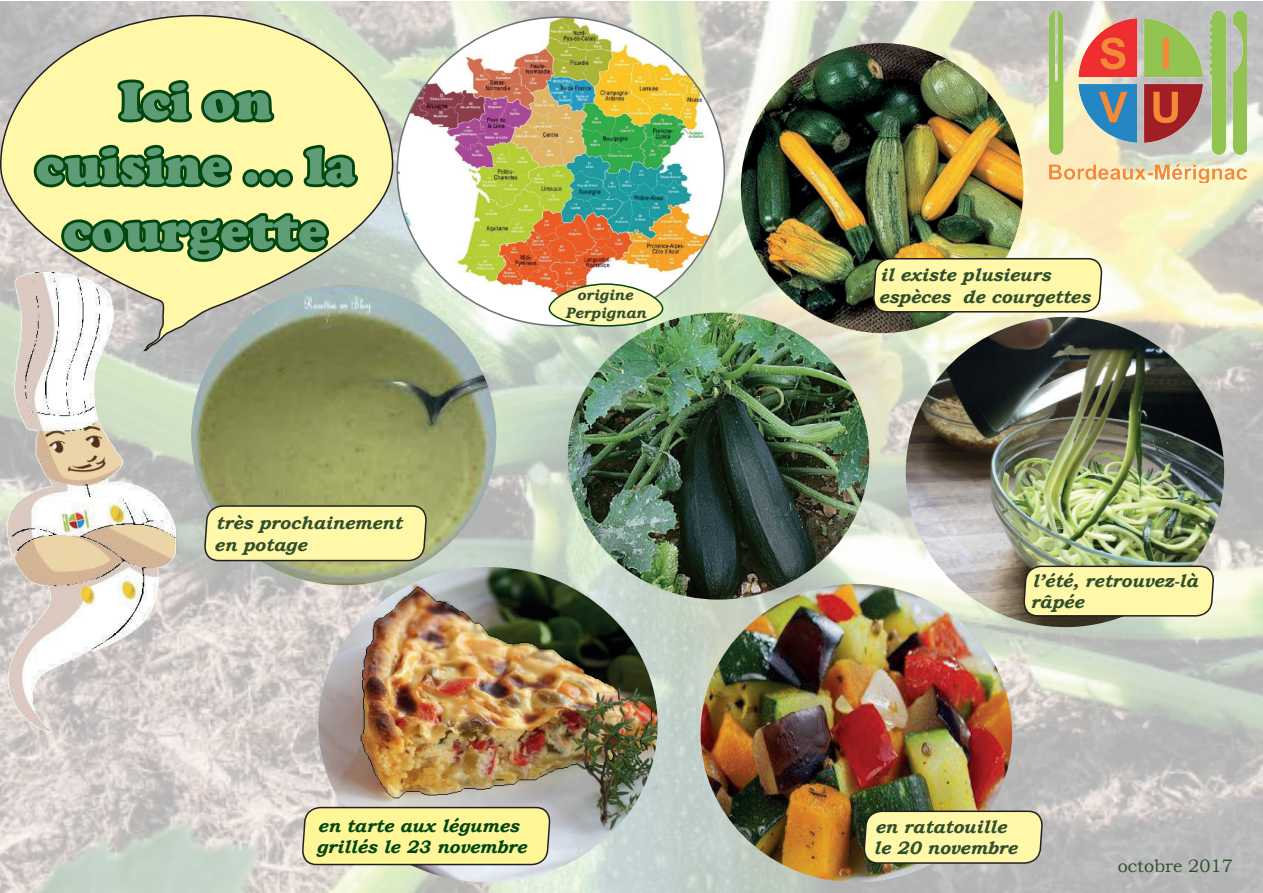
<style>
.page{position:relative;width:1263px;height:893px;background:#fff}
.page>*{position:absolute;margin:0;border:0;box-sizing:border-box;transform-origin:0 0}
.t1{font:900 54px/64.8px "Cooper";color:#5e9c76;text-align:center}
.t2{font:italic 700 18px/21.6px "Bookman Old Style";color:#304f2d}
.t3{font:italic 700 18px/21.6px "Bookman Old Style";color:#00460f}
.t4{font:18px "Bookman Old Style";color:#304f2d}
.t5{font:italic 700 15px/18px "Bookman Old Style";color:#304f2d;text-align:center}
</style>
<div class="page">
<img style="left:0;top:1px;width:1263px;height:892px">
<img style="left:568px;top:313px;width:301px;height:287px">
<img style="left:191px;top:285px;width:305px;height:300px">
<img style="left:397px;top:17px;width:327px;height:309px">
<img style="left:318px;top:567px;width:340px;height:315px">
<img style="left:6px;top:352px;width:169px;height:408px">
<img style="left:741px;top:43px;width:282px;height:290px">
<svg style="left:31px;top:352px;width:332px;height:115px;background:#aeb28e"></svg>
<svg style="left:0;top:14px;width:394px;height:338px;background:#c4cc98"></svg>
<img style="left:1049px;top:11px;width:198px;height:172px">
<svg style="left:548px;top:283px;width:116px;height:44px;background:#e4dfa7"></svg>
<img style="left:906px;top:317px;width:318px;height:310px">
<img style="left:701px;top:584px;width:311px;height:298px">
<svg style="left:871px;top:257px;width:233px;height:56px;background:#ece69e"></svg>
<svg style="left:1021px;top:565px;width:195px;height:52px;background:#e9e39c"></svg>
<svg style="left:862px;top:810px;width:182px;height:54px;background:#e8e29a"></svg>
<svg style="left:202px;top:504px;width:227px;height:58px;background:#ebe59d"></svg>
<svg style="left:300px;top:806px;width:252px;height:60px;background:#efe794"></svg>
<svg style="left:398px;top:142px;width:43px;height:108px"></svg>
<h1 class="t1" style="left:36px;top:69px;width:322px">Ici on cuisine ... la courgette</h1>
<p class="t2" style="left:214px;top:512px;width:189px">très prochainement en potage</p>
<p class="t5" style="left:565px;top:286px;width:83px">origine<br>Perpignan</p>
<p class="t3" style="left:316px;top:814px;width:212px">en tarte aux légumes grillés le 23 novembre</p>
<p class="t2" style="left:878px;top:264px;width:213px">il existe plusieurs espèces de courgettes</p>
<p class="t2" style="left:1030px;top:570px;width:169px">l’été, retrouvez-là râpée</p>
<p class="t2" style="left:873px;top:816px;width:145px">en ratatouille le 20 novembre</p>
<p class="t4" style="left:1118px;top:854px;width:117px">octobre 2017</p>
</div>
